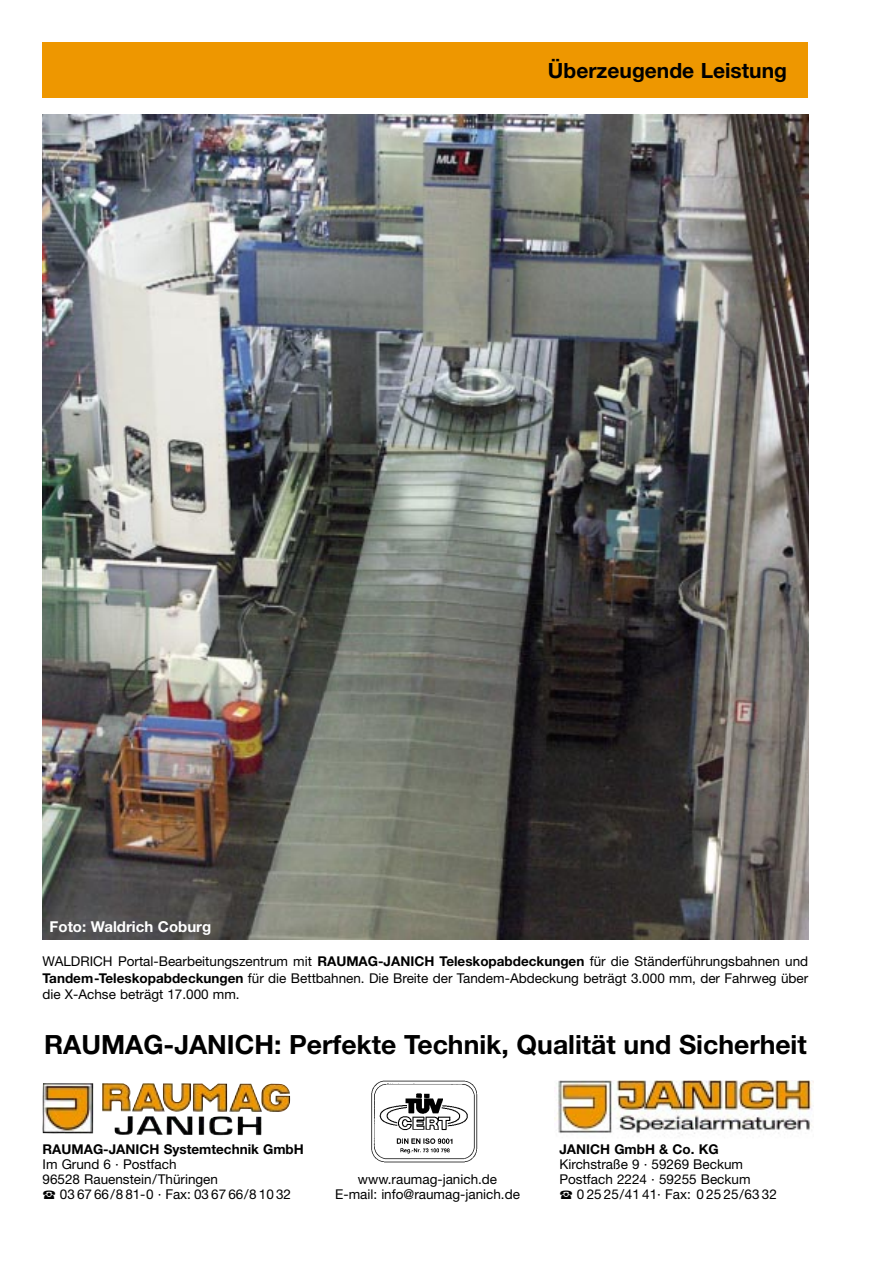
<style>
.page{position:relative;width:893px;height:1263px;background:#fff}
.page>*{position:absolute;margin:0;border:0;box-sizing:border-box;transform-origin:0 0}
.t1{font:700 26.55px "Helvetica Neue";color:#000}
.t2{font:700 21px "Helvetica Neue";color:#000}
.t3{font:700 15px "Helvetica Neue";color:#fff}
.t4{font:13.5px/15px "Helvetica Neue";color:#000}
.t5{font:700 13.5px "Helvetica Neue";color:#000}
.s1{font-weight:700}
.s2{font-family:"European Pi One"}
</style>
<div class="page">
<div style="left:43px;top:43px;width:765px;height:55px;background:#ee9700"></div>
<img style="left:42px;top:1083px;width:248px;height:53px">
<img style="left:554px;top:1080px;width:259px;height:55px">
<img style="left:371px;top:1080px;width:107px;height:83px">
<img style="left:43px;top:115px;width:765px;height:825px">
<p class="t3" style="left:50px;top:921px;width:163px">Foto: Waldrich Coburg</p>
<h2 class="t2" style="left:548px;top:63px;width:240px">Überzeugende Leistung</h2>
<p class="t4" style="left:43px;top:955px;width:767px;line-height:16.5px;text-align:justify">WALDRICH Portal-Bearbeitungszentrum mit <span class="s1">RAUMAG-JANICH Teleskopabdeckungen</span> für die Ständerführungsbahnen und <span class="s1">Tandem-Teleskopabdeckungen</span> für die Bettbahnen. Die Breite der Tandem-Abdeckung beträgt 3.000 mm, der Fahrweg über die X-Achse beträgt 17.000 mm.</p>
<h1 class="t1" style="left:44px;top:1035px;width:764px">RAUMAG-JANICH: Perfekte Technik, Qualität und Sicherheit</h1>
<p class="t5" style="left:43px;top:1145px;width:263px">RAUMAG-JANICH Systemtechnik GmbH</p>
<p class="t4" style="left:43px;top:1158px;width:177px">Im Grund 6 · Postfach<br>96528 Rauenstein/Thüringen</p>
<p class="t4" style="left:43px;top:1188px;width:250px"><span class="s2">-</span> 03 67 66/8 81-0 · Fax: 03 67 66/8 10 32</p>
<p class="t4" style="left:335px;top:1173px;width:186px;text-align:center">www.raumag-janich.de<br>E-mail: info@raumag-janich.de</p>
<p class="t5" style="left:559px;top:1145px;width:161px">JANICH GmbH &amp; Co. KG</p>
<p class="t4" style="left:559px;top:1158px;width:193px">Kirchstraße 9 · 59269 Beckum<br>Postfach 2224 · 59255 Beckum</p>
<p class="t4" style="left:559px;top:1188px;width:219px"><span class="s2">-</span> 0 25 25/41 41· Fax: 0 25 25/63 32</p>
</div>
